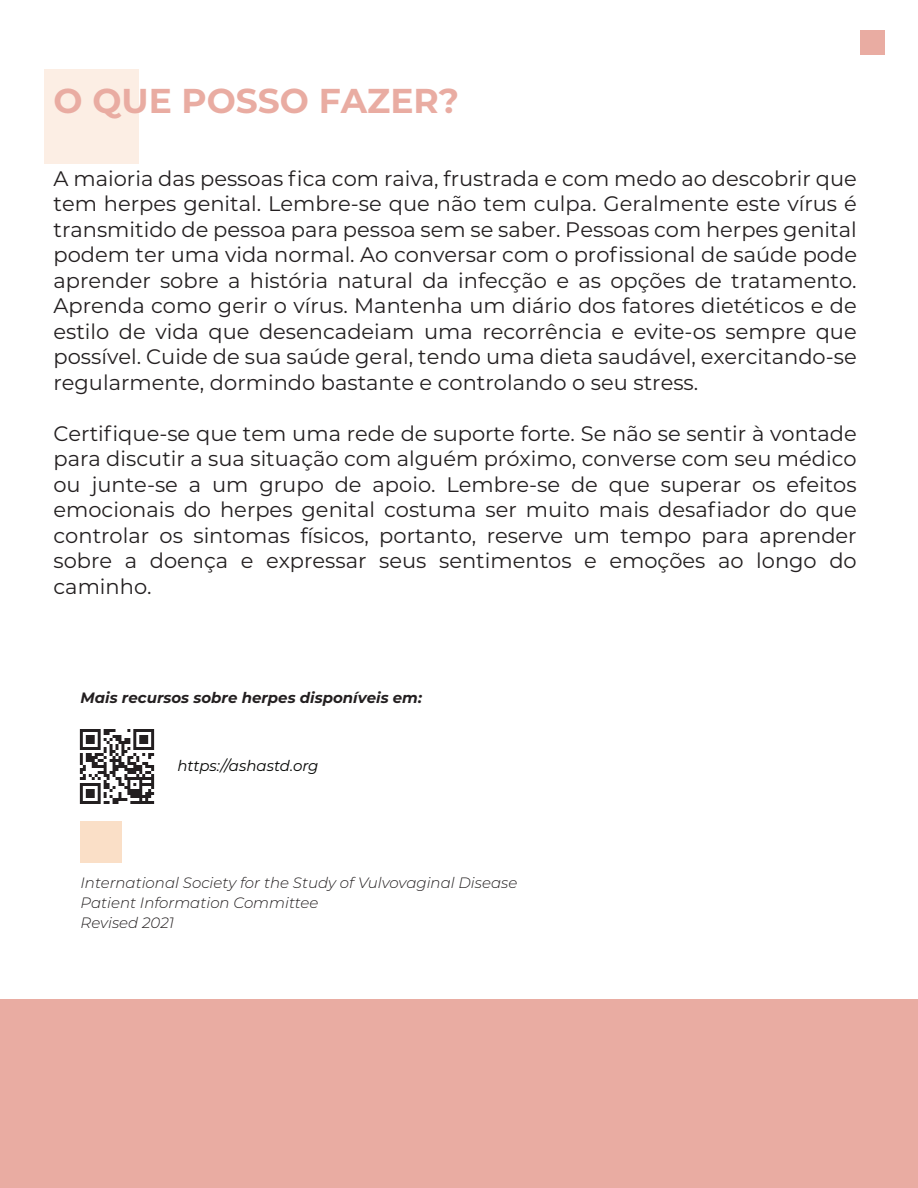
<style>
.page{position:relative;width:918px;height:1188px;background:#fff}
.page>*{position:absolute;margin:0;border:0;box-sizing:border-box;transform-origin:0 0}
.t1{font:700 34.5px "Montserrat";color:#e9aca2}
.t2{font:21px/25.5px "Montserrat";color:#231f20;text-align:justify}
.t3{font:italic 300 15px/19.6px "Montserrat";color:#231f20}
.t4{font:italic 700 15px "Montserrat";color:#231f20}
.t5{font:italic 15px "Montserrat";color:#040503}
</style>
<div class="page">
<div style="left:44px;top:69px;width:95px;height:95px;background:#fceee4"></div>
<div style="left:80px;top:821px;width:42px;height:42px;background:#fadfc7"></div>
<div style="left:860px;top:30px;width:24px;height:25px;background:#e9aca2"></div>
<div style="left:0;top:999px;width:918px;height:189px;background:#e9aca2"></div>
<img style="left:79px;top:729px;width:76px;height:75px">
<h1 class="t1" style="left:53px;top:76px;width:407px">O QUE POSSO FAZER?</h1>
<p class="t2" style="left:53px;top:165px;width:805px">A maioria das pessoas fica com raiva, frustrada e com medo ao descobrir que tem herpes genital. Lembre-se que não tem culpa. Geralmente este vírus é transmitido de pessoa para pessoa sem se saber. Pessoas com herpes genital podem ter uma vida normal. Ao conversar com o profissional de saúde pode aprender sobre a história natural da infecção e as opções de tratamento.<br>Aprenda como gerir o vírus. Mantenha um diário dos fatores dietéticos e de estilo de vida que desencadeiam uma recorrência e evite-os sempre que possível. Cuide de sua saúde geral, tendo uma dieta saudável, exercitando-se regularmente, dormindo bastante e controlando o seu stress.</p>
<p class="t2" style="left:53px;top:420px;width:805px">Certifique-se que tem uma rede de suporte forte. Se não se sentir à vontade para discutir a sua situação com alguém próximo, converse com seu médico ou junte-se a um grupo de apoio. Lembre-se de que superar os efeitos emocionais do herpes genital costuma ser muito mais desafiador do que controlar os sintomas físicos, portanto, reserve um tempo para aprender sobre a doença e expressar seus sentimentos e emoções ao longo do caminho.</p>
<p class="t4" style="left:81px;top:687px;width:343px">Mais recursos sobre herpes disponíveis em:</p>
<p class="t5" style="left:177px;top:755px;width:143px">https://ashastd.org</p>
<p class="t3" style="left:81px;top:873px;width:438px">International Society for the Study of Vulvovaginal Disease<br>Patient Information Committee<br>Revised 2021</p>
</div>
